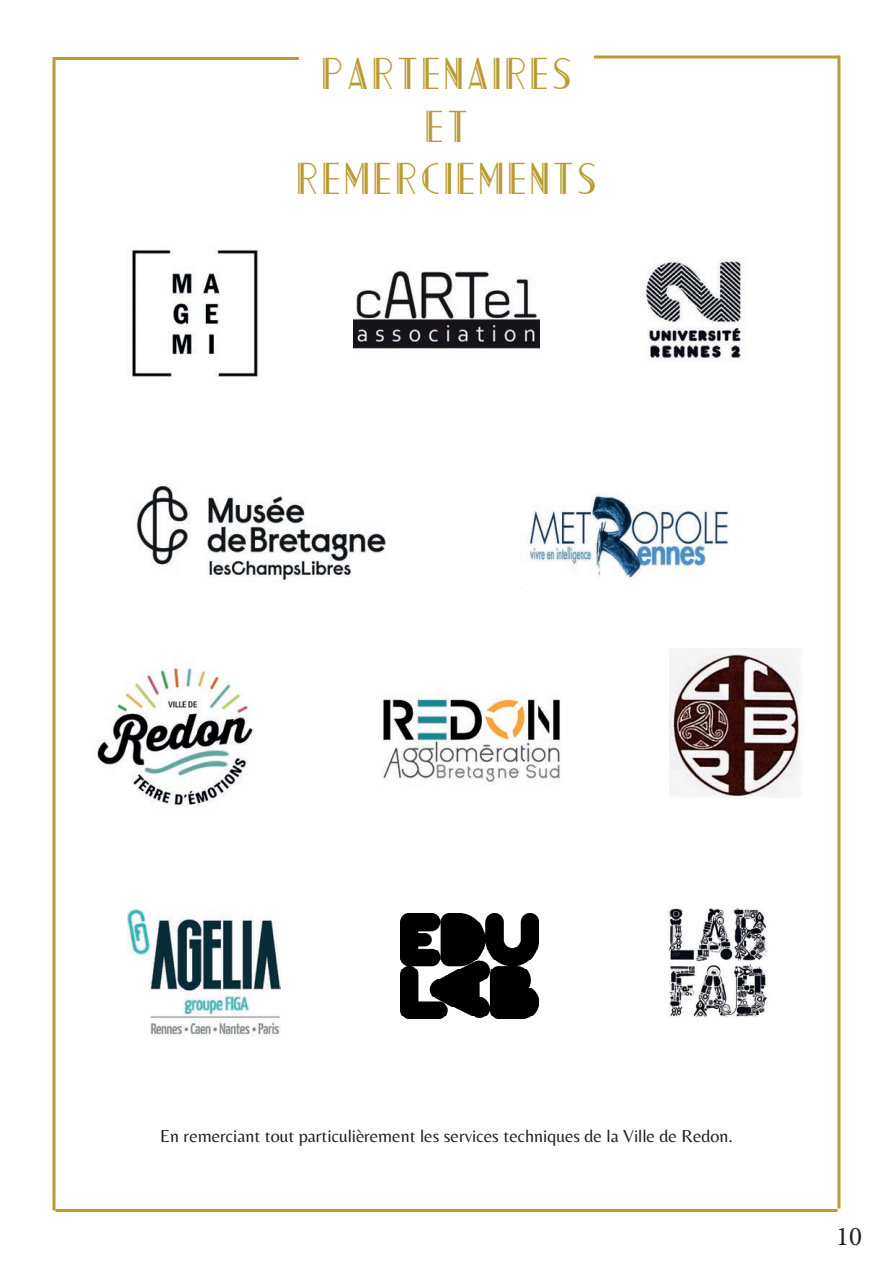
<style>
.page{position:relative;width:893px;height:1263px;background:#fff}
.page>*{position:absolute;margin:0;border:0;box-sizing:border-box;transform-origin:0 0}
.t1{font:39px/52.5px "AC Mountain";letter-spacing:.04em;color:#b99c31;text-align:center}
.t2{font:27px "Minion Pro";color:#231f20}
.t3{font:18px "Belleza";color:#231f20}
</style>
<div class="page">
<hr style="left:837px;top:56px;width:3px;height:1152px;background:#b99c31">
<hr style="left:54px;top:57px;width:245px;height:3px;background:#b99c31">
<hr style="left:594px;top:56px;width:245px;height:3px;background:#b99c31">
<svg style="left:52px;top:57px;width:4px;height:1153px;background:#cab463"></svg>
<hr style="left:56px;top:1209px;width:781px;height:3px;background:#b99c31">
<img style="left:135px;top:484px;width:251px;height:98px">
<img style="left:97px;top:659px;width:157px;height:149px">
<img style="left:526px;top:494px;width:203px;height:85px">
<img style="left:670px;top:648px;width:131px;height:150px">
<img style="left:127px;top:249px;width:133px;height:129px">
<img style="left:128px;top:909px;width:153px;height:127px">
<img style="left:667px;top:908px;width:101px;height:110px">
<img style="left:400px;top:913px;width:139px;height:106px">
<img style="left:642px;top:258px;width:102px;height:104px">
<img style="left:353px;top:270px;width:187px;height:79px">
<img style="left:382px;top:698px;width:179px;height:86px">
<h1 class="t1" style="left:296px;top:49px;width:303px">PARTENAIRES<br>ET<br>REMERCIEMENTS</h1>
<p class="t3" style="left:160px;top:1125px;width:574px">En remerciant tout particulièrement les services techniques de la Ville de Redon.</p>
<h2 class="t2" style="left:836px;top:1218px;width:27px">10</h2>
</div>
